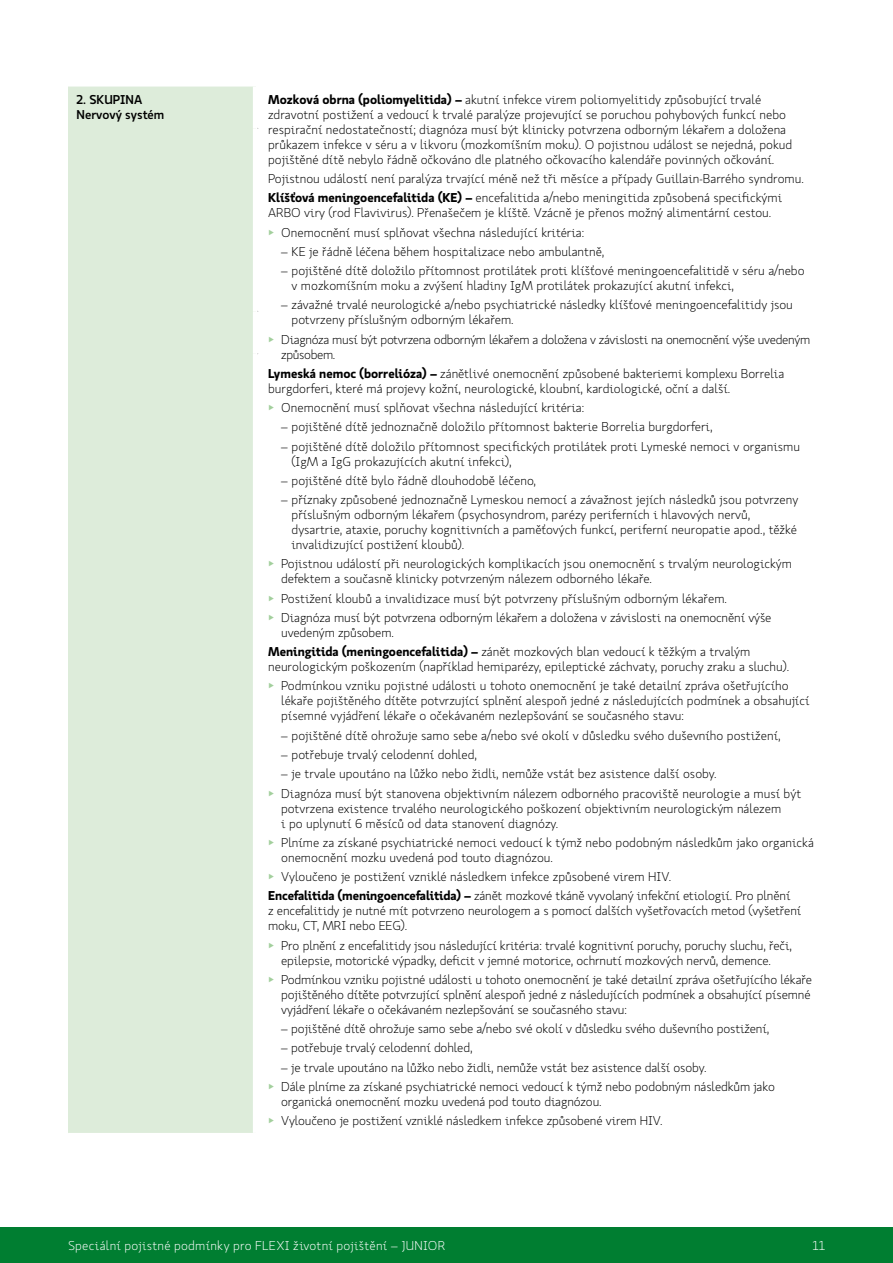
<style>
.page{position:relative;width:893px;height:1263px;background:#fff}
.page>*{position:absolute;margin:0;border:0;box-sizing:border-box;transform-origin:0 0}
.t1{font:300 12.75px/15px "Koop Pro";color:#000}
.t2{font:300 12.75px/15px "Koop Pro";letter-spacing:-.025em;color:#000}
.t3{font:300 12.75px "Koop Pro";letter-spacing:.02em;color:#fff}
.t4{font:500 12.75px/15px "Koop Pro";color:#000}
.s1{font-weight:700}
.s2{color:#a2cf9c}
</style>
<div class="page">
<div style="left:0;top:1227px;width:893px;height:36px;background:#007e31"></div>
<div style="left:68px;top:86px;width:187px;height:1048px;background:#ddecda"></div>
<hr style="left:68px;top:85px;width:189px;height:2px;background:#fff">
<hr style="left:253px;top:87px;width:4px;height:41px;background:#fff">
<hr style="left:253px;top:128px;width:4px;height:183px;background:#fff">
<hr style="left:253px;top:311px;width:4px;height:43px;background:#fff">
<hr style="left:253px;top:354px;width:4px;height:779px;background:#fff">
<hr style="left:68px;top:1133px;width:189px;height:1px;background:#fff">
<p class="t4" style="left:77px;top:91px;width:89px">2. SKUPINA<br>Nervový systém</p>
<p class="t1" style="left:268px;top:92px;width:526px"><span class="s1">Mozková obrna (poliomyelitida) –</span> akutní infekce virem poliomyelitidy způsobující trvalé zdravotní postižení a vedoucí k trvalé paralýze projevující se poruchou pohybových funkcí nebo respirační nedostatečností; diagnóza musí být klinicky potvrzena odborným lékařem a doložena průkazem infekce v séru a v likvoru (mozkomíšním moku). O pojistnou událost se nejedná, pokud pojištěné dítě nebylo řádně očkováno dle platného očkovacího kalendáře povinných očkování.</p>
<p class="t1" style="left:268px;top:169px;width:537px;line-height:19.2px">Pojistnou událostí není paralýza trvající méně než tři měsíce a případy Guillain-Barrého syndromu.<br><span class="s1">Klíšťová meningoencefalitida (KE) –</span> encefalitida a/nebo meningitida způsobená specifickými</p>
<p class="t1" style="left:268px;top:203px;width:505px;line-height:19.2px">ARBO viry (rod Flavivirus). Přenašečem je klíště. Vzácně je přenos možný alimentární cestou. <span class="s2">▶</span> Onemocnění musí splňovat všechna následující kritéria:</p>
<p class="t1" style="left:281px;top:244px;width:325px">– KE je řádně léčena během hospitalizace nebo ambulantně,</p>
<p class="t1" style="left:292px;top:263px;width:514px;text-indent:-11px">– pojištěné dítě doložilo přítomnost protilátek proti klíšťové meningoencefalitidě v séru a/nebo v mozkomíšním moku a zvýšení hladiny IgM protilátek prokazující akutní infekci,</p>
<p class="t1" style="left:292px;top:297px;width:503px;text-indent:-11px">– závažné trvalé neurologické a/nebo psychiatrické následky klíšťové meningoencefalitidy jsou potvrzeny příslušným odborným lékařem.</p>
<p class="t2" style="left:281px;top:332px;width:530px;text-indent:-13px"><span class="s2">▶</span> Diagnóza musí být potvrzena odborným lékařem a doložena v závislosti na onemocnění výše uvedeným způsobem.</p>
<p class="t1" style="left:268px;top:366px;width:518px"><span class="s1">Lymeská nemoc (borrelióza) –</span> zánětlivé onemocnění způsobené bakteriemi komplexu Borrelia burgdorferi, které má projevy kožní, neurologické, kloubní, kardiologické, oční a další.</p>
<p class="t1" style="left:268px;top:400px;width:318px"><span class="s2">▶</span> Onemocnění musí splňovat všechna následující kritéria:</p>
<p class="t1" style="left:281px;top:419px;width:433px">– pojištěné dítě jednoznačně doložilo přítomnost bakterie Borrelia burgdorferi,</p>
<p class="t1" style="left:292px;top:439px;width:510px;text-indent:-11px">– pojištěné dítě doložilo přítomnost specifických protilátek proti Lymeské nemoci v organismu (IgM a IgG prokazujících akutní infekci),</p>
<p class="t1" style="left:281px;top:473px;width:257px">– pojištěné dítě bylo řádně dlouhodobě léčeno,</p>
<p class="t1" style="left:292px;top:492px;width:508px;text-indent:-11px">– příznaky způsobené jednoznačně Lymeskou nemocí a závažnost jejích následků jsou potvrzeny příslušným odborným lékařem (psychosyndrom, parézy periferních i hlavových nervů, dysartrie, ataxie, poruchy kognitivních a paměťových funkcí, periferní neuropatie apod., těžké invalidizující postižení kloubů).</p>
<p class="t1" style="left:281px;top:556px;width:512px;text-indent:-13px"><span class="s2">▶</span> Pojistnou událostí při neurologických komplikacích jsou onemocnění s trvalým neurologickým defektem a současně klinicky potvrzeným nálezem odborného lékaře.</p>
<p class="t1" style="left:268px;top:588px;width:505px;line-height:19.2px"><span class="s2">▶</span> Postižení kloubů a invalidizace musí být potvrzeny příslušným odborným lékařem.<br><span class="s2">▶</span> Diagnóza musí být potvrzena odborným lékařem a doložena v závislosti na onemocnění výše</p>
<p class="t1" style="left:268px;top:623px;width:484px;line-height:19.2px;text-indent:13px">uvedeným způsobem.<br><span class="s1">Meningitida (meningoencefalitida) –</span> zánět mozkových blan vedoucí k těžkým a trvalým</p>
<p class="t1" style="left:268px;top:657px;width:523px;line-height:19.2px">neurologickým poškozením (například hemiparézy, epileptické záchvaty, poruchy zraku a sluchu). <span class="s2">▶</span> Podmínkou vzniku pojistné události u tohoto onemocnění je také detailní zpráva ošetřujícího</p>
<p class="t1" style="left:281px;top:693px;width:530px">lékaře pojištěného dítěte potvrzující splnění alespoň jedné z následujících podmínek a obsahující písemné vyjádření lékaře o očekávaném nezlepšování se současného stavu:</p>
<p class="t1" style="left:281px;top:728px;width:501px">– pojištěné dítě ohrožuje samo sebe a/nebo své okolí v důsledku svého duševního postižení,</p>
<p class="t1" style="left:281px;top:747px;width:198px">– potřebuje trvalý celodenní dohled,</p>
<p class="t1" style="left:268px;top:764px;width:535px;line-height:19.2px;text-indent:13px">– je trvale upoutáno na lůžko nebo židli, nemůže vstát bez asistence další osoby.<br><span class="s2">▶</span> Diagnóza musí být stanovena objektivním nálezem odborného pracoviště neurologie a musí být</p>
<p class="t1" style="left:281px;top:800px;width:502px">potvrzena existence trvalého neurologického poškození objektivním neurologickým nálezem i po uplynutí 6 měsíců od data stanovení diagnózy.</p>
<p class="t1" style="left:281px;top:835px;width:534px;text-indent:-13px"><span class="s2">▶</span> Plníme za získané psychiatrické nemoci vedoucí k týmž nebo podobným následkům jako organická onemocnění mozku uvedená pod touto diagnózou.</p>
<p class="t1" style="left:268px;top:867px;width:524px;line-height:19.2px"><span class="s2">▶</span> Vyloučeno je postižení vzniklé následkem infekce způsobené virem HIV.<br><span class="s1">Encefalitida (meningoencefalitida) –</span> zánět mozkové tkáně vyvolaný infekční etiologií. Pro plnění</p>
<p class="t1" style="left:268px;top:903px;width:535px">z encefalitidy je nutné mít potvrzeno neurologem a s pomocí dalších vyšetřovacích metod (vyšetření moku, CT, MRI nebo EEG).</p>
<p class="t1" style="left:281px;top:937px;width:512px;text-indent:-13px"><span class="s2">▶</span> Pro plnění z encefalitidy jsou následující kritéria: trvalé kognitivní poruchy, poruchy sluchu, řeči, epilepsie, motorické výpadky, deficit v jemné motorice, ochrnutí mozkových nervů, demence.</p>
<p class="t1" style="left:281px;top:972px;width:532px;text-align:justify;text-indent:-13px"><span class="s2">▶</span> Podmínkou vzniku pojistné události u tohoto onemocnění je také detailní zpráva ošetřujícího lékaře pojištěného dítěte potvrzující splnění alespoň jedné z následujících podmínek a obsahující písemné vyjádření lékaře o očekávaném nezlepšování se současného stavu:</p>
<p class="t1" style="left:281px;top:1021px;width:490px">– pojištěné dítě ohrožuje samo sebe a/nebo své okolí v důsledku svého duševního postižení,</p>
<p class="t1" style="left:281px;top:1040px;width:193px">– potřebuje trvalý celodenní dohled,</p>
<p class="t1" style="left:268px;top:1057px;width:508px;line-height:19.2px;text-indent:13px">– je trvale upoutáno na lůžko nebo židli, nemůže vstát bez asistence další osoby.<br><span class="s2">▶</span> Dále plníme za získané psychiatrické nemoci vedoucí k týmž nebo podobným následkům jako</p>
<p class="t1" style="left:268px;top:1091px;width:396px;line-height:19.2px;text-indent:13px">organická onemocnění mozku uvedená pod touto diagnózou.<br><span class="s2">▶</span> Vyloučeno je postižení vzniklé následkem infekce způsobené virem HIV.</p>
<p class="t3" style="left:68px;top:1237px;width:379px">Speciální pojistné podmínky pro FLEXI životní pojištění – JUNIOR</p>
<p class="t3" style="left:812px;top:1237px;width:14px">11</p>
</div>
